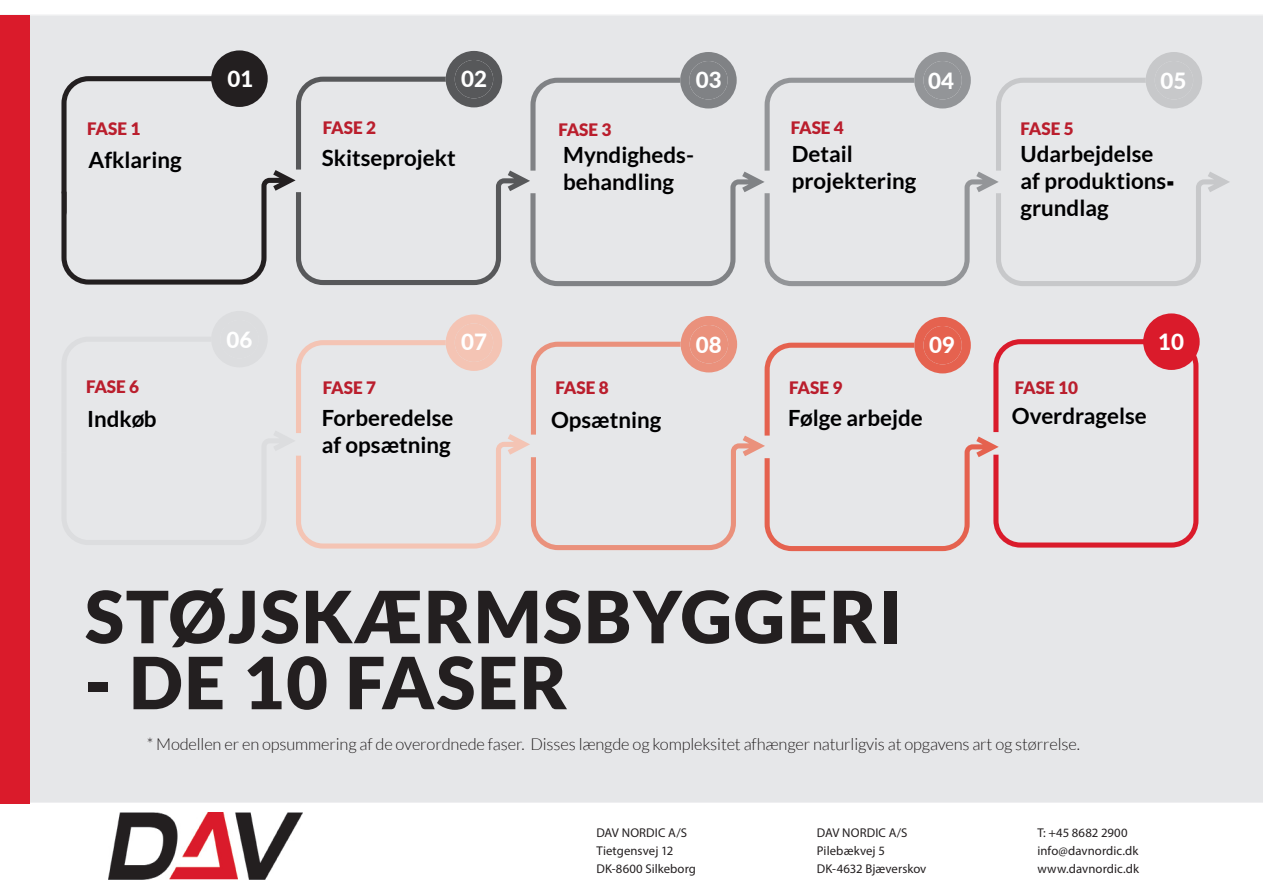
<style>
.page{position:relative;width:1263px;height:893px;background:#fff}
.page>*{position:absolute;margin:0;border:0;box-sizing:border-box;transform-origin:0 0}
.t1{font:900 72px "Lato";letter-spacing:.025em;color:#231f20}
.t2{font:700 22.35px/26.8px "Lato";color:#000001}
.t3{font:800 22.35px "Lato";color:#fff}
.t4{font:900 17.1px "Lato";color:#ba1e2d}
.t5{font:300 16.5px "Lato";letter-spacing:-.01em;color:#231f20}
.t6{font:12.75px/18px "Myriad Pro";letter-spacing:.005em;color:#231f20}
</style>
<div class="page">
<div style="left:30px;top:15px;width:1233px;height:788px;background:#e6e7e9"></div>
<svg style="left:61px;top:50px;width:1169px;height:236px;background:#dadbdd"></svg>
<svg style="left:61px;top:311px;width:1139px;height:240px;background:#e5ddde"></svg>
<div style="left:0;top:15px;width:30px;height:788px;background:#da1b2b"></div>
<img style="left:108px;top:812px;width:195px;height:68px">
<p class="t3" style="left:227px;top:62px;width:27px">01</p>
<p class="t3" style="left:461px;top:62px;width:27px">02</p>
<p class="t3" style="left:696px;top:63px;width:27px">03</p>
<p class="t3" style="left:928px;top:64px;width:27px">04</p>
<p class="t3" style="left:1160px;top:64px;width:27px">05</p>
<p class="t4" style="left:87px;top:118px;width:55px">FASE 1</p>
<p class="t4" style="left:323px;top:118px;width:55px">FASE 2</p>
<p class="t4" style="left:558px;top:119px;width:55px">FASE 3</p>
<p class="t4" style="left:791px;top:118px;width:55px">FASE 4</p>
<p class="t4" style="left:1020px;top:119px;width:55px">FASE 5</p>
<p class="t2" style="left:88px;top:146px;width:95px">Afklaring</p>
<p class="t3" style="left:226px;top:323px;width:27px">06</p>
<p class="t2" style="left:322px;top:144px;width:135px">Skitseprojekt</p>
<p class="t2" style="left:563px;top:141px;width:132px">Myndigheds&shy;behandling</p>
<p class="t2" style="left:792px;top:141px;width:126px">Detail projektering</p>
<p class="t2" style="left:1020px;top:140px;width:155px">Udarbejdelse af produktions&shy;grundlag</p>
<p class="t3" style="left:461px;top:326px;width:27px">07</p>
<p class="t3" style="left:696px;top:329px;width:27px">08</p>
<p class="t3" style="left:929px;top:328px;width:27px">09</p>
<p class="t3" style="left:1158px;top:326px;width:27px">10</p>
<p class="t4" style="left:86px;top:377px;width:55px">FASE 6</p>
<p class="t4" style="left:323px;top:377px;width:55px">FASE 7</p>
<p class="t4" style="left:555px;top:378px;width:55px">FASE 8</p>
<p class="t4" style="left:789px;top:378px;width:55px">FASE 9</p>
<p class="t4" style="left:1015px;top:378px;width:65px">FASE 10</p>
<p class="t2" style="left:87px;top:405px;width:71px">Indkøb</p>
<p class="t2" style="left:322px;top:404px;width:133px">Forberedelse</p>
<p class="t2" style="left:788px;top:404px;width:136px">Følge arbejde</p>
<p class="t2" style="left:1012px;top:402px;width:136px">Overdragelse</p>
<p class="t2" style="left:322px;top:431px;width:130px">af opsætning</p>
<p class="t2" style="left:551px;top:406px;width:112px">Opsætning</p>
<p class="t1" style="left:85px;top:575px;width:819px">STØJSKÆRMSBYGGERI</p>
<p class="t1" style="left:85px;top:641px;width:484px">- DE 10 FASER</p>
<p class="t5" style="left:147px;top:735px;width:935px">* Modellen er en opsummering af de overordnede faser. Disses længde og kompleksitet afhænger naturligvis at opgavens art og størrelse.</p>
<p class="t6" style="left:596px;top:824px;width:101px">DAV NORDIC A/S<br>Tietgensvej 12<br>DK-8600 Silkeborg</p>
<p class="t6" style="left:817px;top:824px;width:111px">DAV NORDIC A/S<br>Pilebækvej 5<br>DK-4632 Bjæverskov</p>
<p class="t6" style="left:1037px;top:824px;width:103px">T: +45 8682 2900 info@davnordic.dk www.davnordic.dk</p>
</div>
